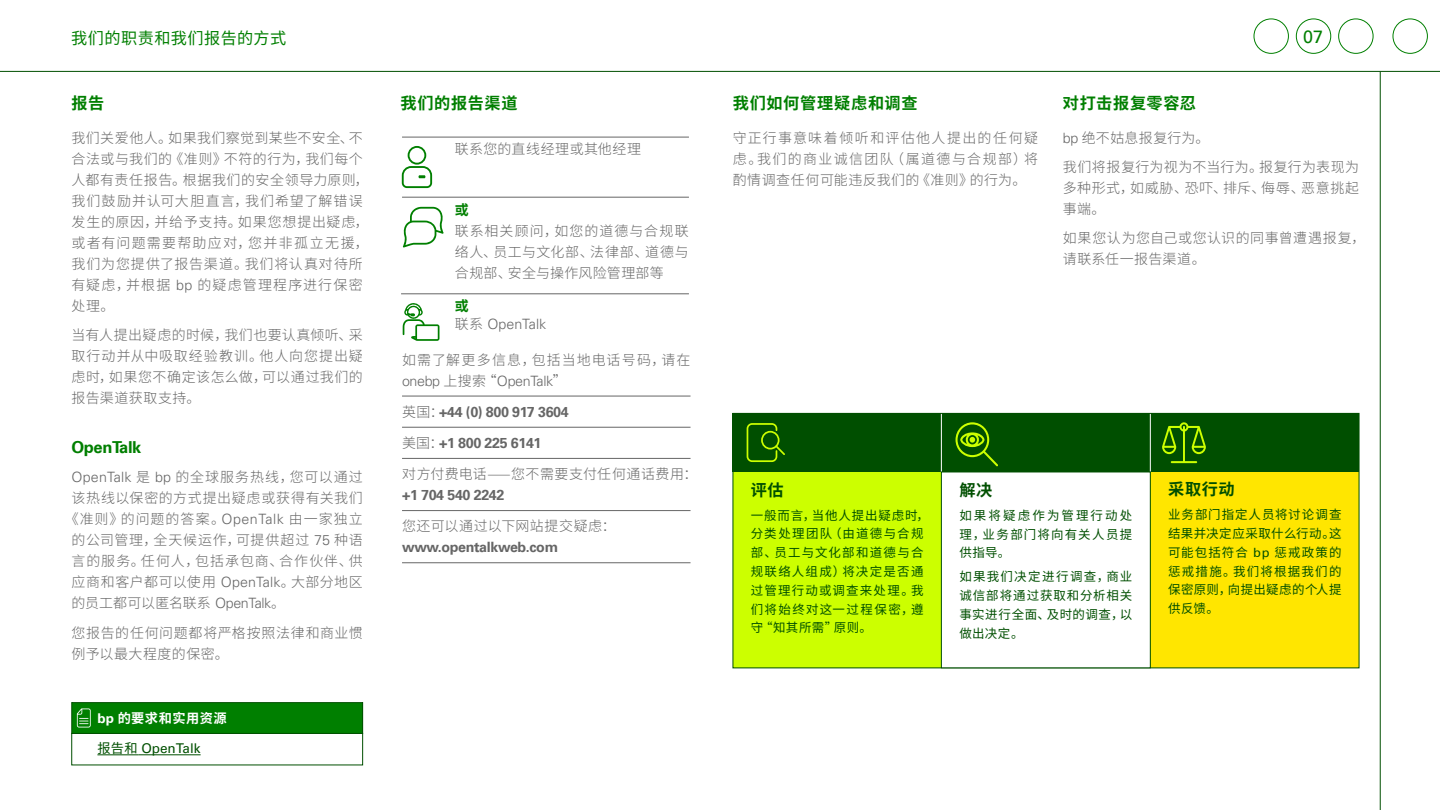
<style>
.page{position:relative;width:1440px;height:810px;background:#fff}
.page>*{position:absolute;margin:0;border:0;box-sizing:border-box;transform-origin:0 0}
.t1{font:18px "Universfor BP";color:#007f00}
.t2{font:700 16.5px "Universfor BP";letter-spacing:-.025em;color:#007f00}
.t3{font:700 16.2px "Noto Sans CJ Ksc";letter-spacing:.04em;color:#007f00}
.t4{font:16.2px "Noto Sans CJ Ksc";letter-spacing:.03em;color:#007f00}
.t5{font:700 16.2px "Noto Sans CJ Ksc";letter-spacing:.04em;color:#004f00}
.t6{font:700 14.25px/31.2px "Universfor BP";letter-spacing:-.025em;color:#666;text-align:justify}
.t7{font:300 14.25px "Universfor BP";color:#666}
.t8{font:300 13.95px/21px "Noto Sans CJ Ksc";letter-spacing:.05em;color:#666}
.t9{font:300 13.95px "Noto Sans CJ Ksc";letter-spacing:.075em;color:#666}
.t10{font:300 13.95px/29.2px "Noto Sans CJ Ksc";letter-spacing:.02em;color:#666}
.t11{font:300 13.95px "Noto Sans CJ Ksc";letter-spacing:.07em;color:#666}
.t12{font:300 13.95px "Noto Sans CJ Ksc";letter-spacing:-.005em;color:#666}
.t13{font:700 13.95px "Noto Sans CJ Ksc";color:#007f00}
.t14{font:13.5px "Universfor BP";color:#004f00}
.t15{font:700 13.2px "Noto Sans CJ Ksc";letter-spacing:.03em;color:#fff}
.t16{font:12.52px/18.8px "Noto Sans CJ Ksc";letter-spacing:.09em;color:#004f00;text-align:justify}
.s1{font-family:"Universfor BP";font-size:14.25px}
.s2{font-family:"Universfor BP";font-size:13.5px}
.s3{font-family:"Noto Sans CJ Ksc";font-size:13.2px}
.s4{font-family:"Noto Sans CJ Ksc";font-size:13.95px}
.s5{font-weight:300}
.s6{font-family:"Noto Sans CJ Ksc";font-weight:300;font-size:13.95px}
.s7{font-family:"Noto Sans CJ Ksc";font-weight:300}
.s8{font-family:"Universfor BP";font-size:12.75px}
</style>
<div class="page">
<hr style="left:402px;top:396px;width:289px;height:1px;background:#666">
<hr style="left:402px;top:427px;width:289px;height:1px;background:#666">
<hr style="left:402px;top:458px;width:289px;height:1px;background:#666">
<hr style="left:402px;top:510px;width:289px;height:1px;background:#666">
<hr style="left:402px;top:563px;width:289px;height:1px;background:#666">
<svg style="left:402px;top:146px;width:30px;height:42px"></svg>
<hr style="left:401px;top:294px;width:288px;height:1px;background:#666">
<hr style="left:402px;top:197px;width:287px;height:1px;background:#666">
<hr style="left:402px;top:137px;width:287px;height:1px;background:#666">
<svg style="left:403px;top:207px;width:41px;height:41px"></svg>
<svg style="left:403px;top:303px;width:36px;height:38px"></svg>
<hr style="left:97px;top:755px;width:41px;height:1px;background:#004f00">
<hr style="left:138px;top:754px;width:63px;height:1px;background:#004f00">
<div style="left:72px;top:703px;width:291px;height:30px;background:#007f00"></div>
<div style="left:72px;top:702px;width:291px;height:32px;border:1px solid #004f00"></div>
<svg style="left:77px;top:708px;width:14px;height:20px"></svg>
<div style="left:733px;top:472px;width:208px;height:196px;background:#cf0"></div>
<div style="left:1150px;top:472px;width:209px;height:196px;background:#ffe600"></div>
<div style="left:733px;top:413px;width:626px;height:59px;background:#004f00"></div>
<svg style="left:1162px;top:422px;width:44px;height:41px"></svg>
<svg style="left:956px;top:422px;width:42px;height:44px"></svg>
<svg style="left:747px;top:423px;width:38px;height:39px"></svg>
<hr style="left:1150px;top:413px;width:1px;height:59px;background:#fff">
<hr style="left:941px;top:413px;width:1px;height:59px;background:#fff">
<div style="left:941px;top:472px;width:210px;height:196px;border:1px solid #004f00"></div>
<div style="left:1393px;top:19px;width:35px;height:35px;border:1px solid #007f00;border-radius:50%"></div>
<div style="left:1338px;top:19px;width:35px;height:35px;border:1px solid #007f00;border-radius:50%"></div>
<div style="left:1254px;top:19px;width:35px;height:35px;border:1px solid #007f00;border-radius:50%"></div>
<div style="left:1296px;top:19px;width:35px;height:35px;border:1px solid #007f00;border-radius:50%"></div>
<hr style="left:0;top:71px;width:1440px;height:1px;background:#004f00">
<hr style="left:1380px;top:72px;width:1px;height:738px;background:#004f00">
<p class="t4" style="left:71px;top:29px;width:217px">我们的职责和我们报告的方式</p>
<p class="t3" style="left:72px;top:94px;width:34px">报告</p>
<p class="t8" style="left:72px;top:127px;width:299px">我们关爱他人。如果我们察觉到某些不安全、不合法或与我们的《准则》不符的行为，我们每个人都有责任报告。根据我们的安全领导力原则，我们鼓励并认可大胆直言，我们希望了解错误发生的原因，并给予支持。如果您想提出疑虑，或者有问题需要帮助应对，您并非孤立无援，我们为您提供了报告渠道。我们将认真对待所有疑虑，并根据 <span class="s1">bp</span> 的疑虑管理程序进行保密处理。</p>
<p class="t8" style="left:72px;top:325px;width:293px;text-align:justify">当有人提出疑虑的时候，我们也要认真倾听、采取行动并从中吸取经验教训。他人向您提出疑虑时，如果您不确定该怎么做，可以通过我们的报告渠道获取支持。</p>
<p class="t2" style="left:72px;top:437px;width:71px">OpenTalk</p>
<p class="t9" style="left:72px;top:469px;width:293px"><span class="s1">OpenTalk</span> 是 <span class="s1">bp</span> 的全球服务热线，您可以通过</p>
<p class="t8" style="left:72px;top:488px;width:293px">该热线以保密的方式提出疑虑或获得有关我们</p>
<p class="t9" style="left:65px;top:511px;width:300px">《准则》的问题的答案。<span class="s1">OpenTalk</span> 由一家独立</p>
<p class="t8" style="left:72px;top:530px;width:293px">的公司管理，全天候运作，可提供超过 <span class="s1">75</span> 种语</p>
<p class="t11" style="left:72px;top:553px;width:293px">言的服务。任何人，包括承包商、合作伙伴、供</p>
<p class="t8" style="left:72px;top:572px;width:293px">应商和客户都可以使用 <span class="s1">OpenTalk</span>。大部分地区</p>
<p class="t12" style="left:72px;top:595px;width:215px">的员工都可以匿名联系 <span class="s1">OpenTalk</span>。</p>
<p class="t8" style="left:72px;top:622px;width:293px">您报告的任何问题都将严格按照法律和商业惯例予以最大程度的保密。</p>
<p class="t15" style="left:97px;top:711px;width:131px"><span class="s2">bp</span> 的要求和实用资源</p>
<p class="t14" style="left:97px;top:740px;width:105px"><span class="s3">报告和</span> OpenTalk</p>
<p class="t3" style="left:400px;top:94px;width:119px">我们的报告渠道</p>
<p class="t8" style="left:455px;top:139px;width:188px">联系您的直线经理或其他经理</p>
<p class="t13" style="left:455px;top:202px;width:15px">或</p>
<p class="t8" style="left:455px;top:220px;width:235px;text-align:justify">联系相关顾问，如您的道德与合规联络人、员工与文化部、法律部、道德与合规部、安全与操作风险管理部等</p>
<p class="t13" style="left:455px;top:298px;width:15px">或</p>
<p class="t7" style="left:455px;top:315px;width:93px"><span class="s4">联系</span> OpenTalk</p>
<p class="t9" style="left:402px;top:352px;width:290px">如需了解更多信息，包括当地电话号码，请在</p>
<p class="t6" style="left:402px;top:365px;width:168px"><span class="s5">onebp</span> <span class="s6">上搜索</span><span class="s7">“</span><span class="s5">OpenTalk</span><span class="s7">”</span><span class="s6">英国：</span>+44 (0) 800 917 3604<span class="s6">美国：</span>+1 800 225 6141</p>
<p class="t8" style="left:402px;top:464px;width:297px">对方付费电话——您不需要支付任何通话费用：</p>
<p class="t6" style="left:402px;top:480px;width:104px">+1 704 540 2242</p>
<p class="t8" style="left:402px;top:516px;width:215px">您还可以通过以下网站提交疑虑：</p>
<p class="t6" style="left:402px;top:532px;width:158px">www.opentalkweb.com</p>
<p class="t3" style="left:733px;top:94px;width:186px">我们如何管理疑虑和调查</p>
<p class="t8" style="left:733px;top:127px;width:307px;text-align:justify">守正行事意味着倾听和评估他人提出的任何疑虑。我们的商业诚信团队（属道德与合规部）将酌情调查任何可能违反我们的《准则》的行为。</p>
<p class="t1" style="left:1303px;top:26px;width:22px">07</p>
<p class="t3" style="left:1063px;top:94px;width:134px">对打击报复零容忍</p>
<p class="t10" style="left:1063px;top:123px;width:298px"><span class="s1">bp</span> 绝不姑息报复行为。<br>我们将报复行为视为不当行为。报复行为表现为</p>
<p class="t8" style="left:1063px;top:178px;width:298px">多种形式，如威胁、恐吓、排斥、侮辱、恶意挑起事端。</p>
<p class="t8" style="left:1063px;top:228px;width:304px">如果您认为您自己或您认识的同事曾遭遇报复，请联系任一报告渠道。</p>
<p class="t5" style="left:751px;top:481px;width:34px">评估</p>
<p class="t16" style="left:751px;top:506px;width:180px;text-align:left">一般而言，当他人提出疑虑时，分类处理团队（由道德与合规部、员工与文化部和道德与合规联络人组成）将决定是否通过管理行动或调查来处理。我们将始终对这一过程保密，遵守“知其所需”原则。</p>
<p class="t5" style="left:959px;top:481px;width:35px">解决</p>
<p class="t16" style="left:959px;top:506px;width:175px">如果将疑虑作为管理行动处理，业务部门将向有关人员提供指导。</p>
<p class="t16" style="left:959px;top:568px;width:175px">如果我们决定进行调查，商业诚信部将通过获取和分析相关事实进行全面、及时的调查，以做出决定。</p>
<p class="t5" style="left:1168px;top:480px;width:68px">采取行动</p>
<p class="t16" style="left:1168px;top:506px;width:175px">业务部门指定人员将讨论调查结果并决定应采取什么行动。这可能包括符合 <span class="s8">bp</span> 惩戒政策的惩戒措施。我们将根据我们的保密原则，向提出疑虑的个人提供反馈。</p>
</div>
